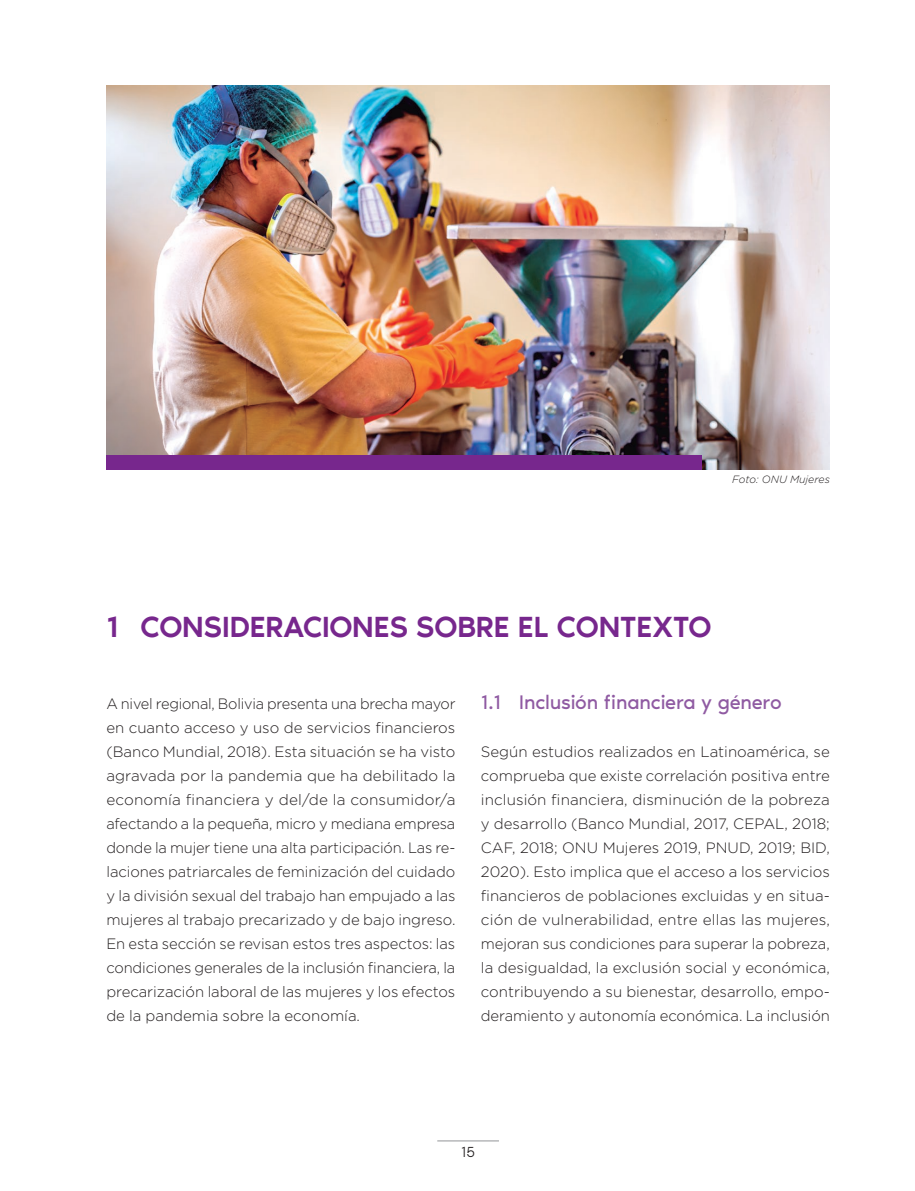
<style>
.page{position:relative;width:915px;height:1191px;background:#fff}
.page>*{position:absolute;margin:0;border:0;box-sizing:border-box;transform-origin:0 0}
._1_Titulo_Cap{font:500 30px "Noir Pro";letter-spacing:-.005em;color:#77278d}
._1_1_Subtitulo{font:20.25px "Noir Pro";letter-spacing:-.01em;color:#8f5aa2}
._01_Cuerpo_CE{font:300 15px/24px "Gotham Pro";letter-spacing:-.005em;color:#231f20;text-align:justify}
.t1{font:300 15px "Noir Pro";color:#231f20}
.t2{font:italic 300 10.5px "Gotham Pro";color:#231f20}
</style>
<div class="page">
<hr style="left:437px;top:1140px;width:62px;height:1px;background:#939598">
<img style="left:106px;top:85px;width:723px;height:384px">
<div style="left:106px;top:455px;width:596px;height:14px;background:#77278d"></div>
<p class="t2" style="left:732px;top:473px;width:99px">Foto: ONU Mujeres</p>
<p class="_1_Titulo_Cap" style="left:106px;top:603px;width:606px">1 CONSIDERACIONES SOBRE EL CONTEXTO</p>
<p class="_01_Cuerpo_CE" style="left:106px;top:692px;width:350px">A nivel regional, Bolivia presenta una brecha mayor en cuanto acceso y uso de servicios financieros (Banco Mundial, 2018). Esta situación se ha visto agravada por la pandemia que ha debilitado la economía financiera y del/de la consumidor/a afectando a la pequeña, micro y mediana empresa donde la mujer tiene una alta participación. Las re&shy;laciones patriarcales de feminización del cuidado y la división sexual del trabajo han empujado a las mujeres al trabajo precarizado y de bajo ingreso.<br>En esta sección se revisan estos tres aspectos: las condiciones generales de la inclusión financiera, la precarización laboral de las mujeres y los efectos de la pandemia sobre la economía.</p>
<p class="_1_1_Subtitulo" style="left:480px;top:687px;width:302px">1.1 Inclusión financiera y género</p>
<p class="_01_Cuerpo_CE" style="left:480px;top:740px;width:350px">Según estudios realizados en Latinoamérica, se comprueba que existe correlación positiva entre inclusión financiera, disminución de la pobreza y desarrollo (Banco Mundial, 2017, CEPAL, 2018; CAF, 2018; ONU Mujeres 2019, PNUD, 2019; BID, 2020). Esto implica que el acceso a los servicios financieros de poblaciones excluidas y en situa&shy;ción de vulnerabilidad, entre ellas las mujeres, mejoran sus condiciones para superar la pobreza, la desigualdad, la exclusión social y económica, contribuyendo a su bienestar, desarrollo, empo&shy;deramiento y autonomía económica. La inclusión</p>
<p class="t1" style="left:461px;top:1140px;width:15px">15</p>
</div>
